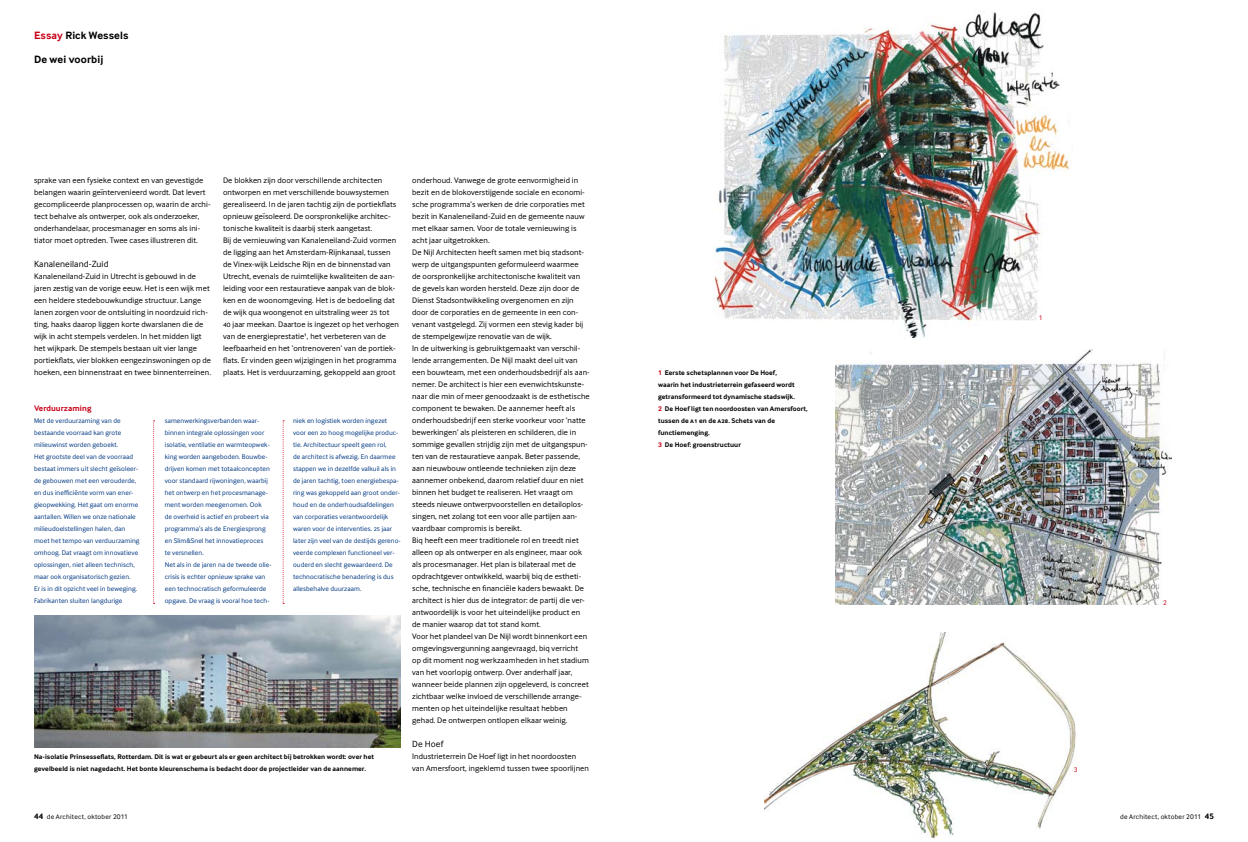
<style>
.page{position:relative;width:1248px;height:842px;background:#fff}
.page>*{position:absolute;margin:0;border:0;box-sizing:border-box;transform-origin:0 0}
.t1{font:700 11px/24px "Inter Face Typo";letter-spacing:.01em;color:#000}
.t2{font:9.2px "Inter Face Typo";letter-spacing:.01em;color:#000}
.t3{font:8.2px/12px "Inter Face Typo";letter-spacing:.01em;color:#000}
.t4{font:700 8.2px "Inter Face Typo";letter-spacing:.01em;color:#c90019}
.t5{font:7px/12px "Inter Face Typo";letter-spacing:.01em;color:#003882}
.t6{font:700 7px/12px "Inter Face Typo";letter-spacing:.01em;color:#000}
.t7{font:7px "Inter Face Typo";letter-spacing:.03em;color:#000}
.t8{font:7px "Inter Face Typo";color:#c90019}
.s1{color:#c90019}
.s2{font-weight:700;font-size:8.2px}
</style>
<div class="page">
<img style="left:34px;top:615px;width:367px;height:133px">
<img style="left:714px;top:12px;width:356px;height:327px">
<img style="left:835px;top:349px;width:336px;height:256px">
<img style="left:764px;top:632px;width:312px;height:205px">
<svg style="left:153px;top:420px;width:2px;height:184px"></svg>
<svg style="left:282px;top:420px;width:2px;height:184px"></svg>
<h1 class="t1" style="left:34px;top:24px;width:96px"><span class="s1">Essay</span> Rick Wessels<br>De wei voorbij</h1>
<p class="t3" style="left:34px;top:175px;width:178px">sprake van een fysieke context en van gevestigde belangen waarin geïntervenieerd wordt. Dat levert gecompliceerde planprocessen op, waarin de archi&shy;tect behalve als ontwerper, ook als onderzoeker, onderhandelaar, procesmanager en soms als ini&shy;tiator moet optreden. Twee cases illustreren dit.</p>
<p class="t2" style="left:34px;top:259px;width:76px">Kanaleneiland-Zuid</p>
<p class="t3" style="left:34px;top:271px;width:178px">Kanaleneiland-Zuid in Utrecht is gebouwd in de jaren zestig van de vorige eeuw. Het is een wijk met een heldere stedebouwkundige structuur. Lange lanen zorgen voor de ontsluiting in noordzuid rich&shy;ting, haaks daarop liggen korte dwarslanen die de wijk in acht stempels verdelen. In het midden ligt het wijkpark. De stempels bestaan uit vier lange portiekflats, vier blokken eengezinswoningen op de hoeken, een binnenstraat en twee binnenterreinen.</p>
<p class="t3" style="left:223px;top:175px;width:177px">De blokken zijn door verschillende architecten ontworpen en met verschillende bouwsystemen gerealiseerd. In de jaren tachtig zijn de portiekflats opnieuw geïsoleerd. De oorspronkelijke architec&shy;tonische kwaliteit is daarbij sterk aangetast.<br>Bij de vernieuwing van Kanaleneiland-Zuid vormen de ligging aan het Amsterdam-Rijnkanaal, tussen de Vinex-wijk Leidsche Rijn en de binnenstad van Utrecht, evenals de ruimtelijke kwaliteiten de aan&shy;leiding voor een restauratieve aanpak van de blok&shy;ken en de woonomgeving. Het is de bedoeling dat de wijk qua woongenot en uitstraling weer 25 tot 40 jaar meekan. Daartoe is ingezet op het verhogen van de energieprestatie1, het verbeteren van de leefbaarheid en het ‘ontrenoveren’ van de portiek&shy;flats. Er vinden geen wijzigingen in het programma plaats. Het is verduurzaming, gekoppeld aan groot</p>
<p class="t4" style="left:34px;top:404px;width:59px">Verduurzaming</p>
<p class="t5" style="left:34px;top:415px;width:107px">Met de verduurzaming van de bestaande voorraad kan grote milieuwinst worden geboekt.<br>Het grootste deel van de voorraad bestaat immers uit slecht geïsoleer&shy;de gebouwen met een verouderde, en dus inefficiënte vorm van ener&shy;gieopwekking. Het gaat om enorme aantallen. Willen we onze nationale milieudoelstellingen halen, dan moet het tempo van verduurzaming omhoog. Dat vraagt om innovatieve oplossingen, niet alleen technisch, maar ook organisatorisch gezien.<br>Er is in dit opzicht veel in beweging.<br>Fabrikanten sluiten langdurige</p>
<p class="t5" style="left:165px;top:415px;width:108px">samenwerkingsverbanden waar&shy;binnen integrale oplossingen voor isolatie, ventilatie en warmteopwek&shy;king worden aangeboden. Bouwbe&shy;drijven komen met totaalconcepten voor standaard rijwoningen, waarbij het ontwerp en het procesmanage&shy;ment worden meegenomen. Ook<br>de overheid is actief en probeert via programma’s als de Energiesprong en Slim&amp;Snel het innovatieproces<br>te versnellen.<br>Net als in de jaren na de tweede olie&shy;crisis is echter opnieuw sprake van een technocratisch geformuleerde opgave. De vraag is vooral hoe tech-</p>
<p class="t5" style="left:293px;top:415px;width:109px">niek en logistiek worden ingezet voor een zo hoog mogelijke produc&shy;tie. Architectuur speelt geen rol,<br>de architect is afwezig. En daarmee stappen we in dezelfde valkuil als in de jaren tachtig, toen energiebespa&shy;ring was gekoppeld aan groot onder&shy;houd en de onderhoudsafdelingen van corporaties verantwoordelijk waren voor de interventies. 25 jaar later zijn veel van de destijds gereno&shy;veerde complexen functioneel ver&shy;ouderd en slecht gewaardeerd. De technocratische benadering is dus allesbehalve duurzaam.</p>
<p class="t6" style="left:34px;top:751px;width:341px">Na-isolatie Prinsesseflats, Rotterdam. Dit is wat er gebeurt als er geen architect bij betrokken wordt: over het gevelbeeld is niet nagedacht. Het bonte kleurenschema is bedacht door de projectleider van de aannemer.</p>
<p class="t3" style="left:412px;top:175px;width:179px">onderhoud. Vanwege de grote eenvormigheid in bezit en de blokoverstijgende sociale en economi&shy;sche programma’s werken de drie corporaties met bezit in Kanaleneiland-Zuid en de gemeente nauw met elkaar samen. Voor de totale vernieuwing is acht jaar uitgetrokken.<br>De Nijl Architecten heeft samen met biq stadsont&shy;werp de uitgangspunten geformuleerd waarmee<br>de oorspronkelijke architectonische kwaliteit van de gevels kan worden hersteld. Deze zijn door de Dienst Stadsontwikkeling overgenomen en zijn door de corporaties en de gemeente in een con&shy;venant vastgelegd. Zij vormen een stevig kader bij de stempelgewijze renovatie van de wijk.<br>In de uitwerking is gebruiktgemaakt van verschil&shy;lende arrangementen. De Nijl maakt deel uit van een bouwteam, met een onderhoudsbedrijf als aan&shy;nemer. De architect is hier een evenwichtskunste&shy;naar die min of meer genoodzaakt is de esthetische component te bewaken. De aannemer heeft als onderhoudsbedrijf een sterke voorkeur voor ‘natte bewerkingen’ als pleisteren en schilderen, die in sommige gevallen strijdig zijn met de uitgangspun&shy;ten van de restauratieve aanpak. Beter passende, aan nieuwbouw ontleende technieken zijn deze aannemer onbekend, daarom relatief duur en niet binnen het budget te realiseren. Het vraagt om steeds nieuwe ontwerpvoorstellen en detailoplos&shy;singen, net zolang tot een voor alle partijen aan&shy;vaardbaar compromis is bereikt.<br>Biq heeft een meer traditionele rol en treedt niet alleen op als ontwerper en als engineer, maar ook als procesmanager. Het plan is bilateraal met de opdrachtgever ontwikkeld, waarbij biq de estheti&shy;sche, technische en financiële kaders bewaakt. De architect is hier dus de integrator: de partij die ver&shy;antwoordelijk is voor het uiteindelijke product en de manier waarop dat tot stand komt.<br>Voor het plandeel van De Nijl wordt binnenkort een omgevingsvergunning aangevraagd, biq verricht<br>op dit moment nog werkzaamheden in het stadium van het voorlopig ontwerp. Over anderhalf jaar, wanneer beide plannen zijn opgeleverd, is concreet zichtbaar welke invloed de verschillende arrange&shy;menten op het uiteindelijke resultaat hebben gehad. De ontwerpen ontlopen elkaar weinig.</p>
<p class="t2" style="left:412px;top:739px;width:33px">De Hoef</p>
<p class="t3" style="left:412px;top:751px;width:178px">Industrieterrein De Hoef ligt in het noordoosten van Amersfoort, ingeklemd tussen twee spoorlijnen</p>
<p class="t6" style="left:658px;top:367px;width:151px"><span class="s1">1</span> Eerste schetsplannen voor De Hoef,<br>waarin het industrieterrein gefaseerd wordt getransformeerd tot dynamische stadswijk.<br><span class="s1">2</span> De Hoef ligt ten noordoosten van Amersfoort, tussen de a1 en de a28. Schets van de functiemenging.<br><span class="s1">3</span> De Hoef: groenstructuur</p>
<p class="t8" style="left:1038px;top:314px;width:5px">1</p>
<p class="t8" style="left:1073px;top:765px;width:5px">3</p>
<p class="t8" style="left:1162px;top:598px;width:5px">2</p>
<p class="t7" style="left:34px;top:813px;width:95px"><span class="s2">44</span> de Architect, oktober 2011</p>
<p class="t7" style="left:1119px;top:813px;width:95px">de Architect, oktober 2011 <span class="s2">45</span></p>
</div>
